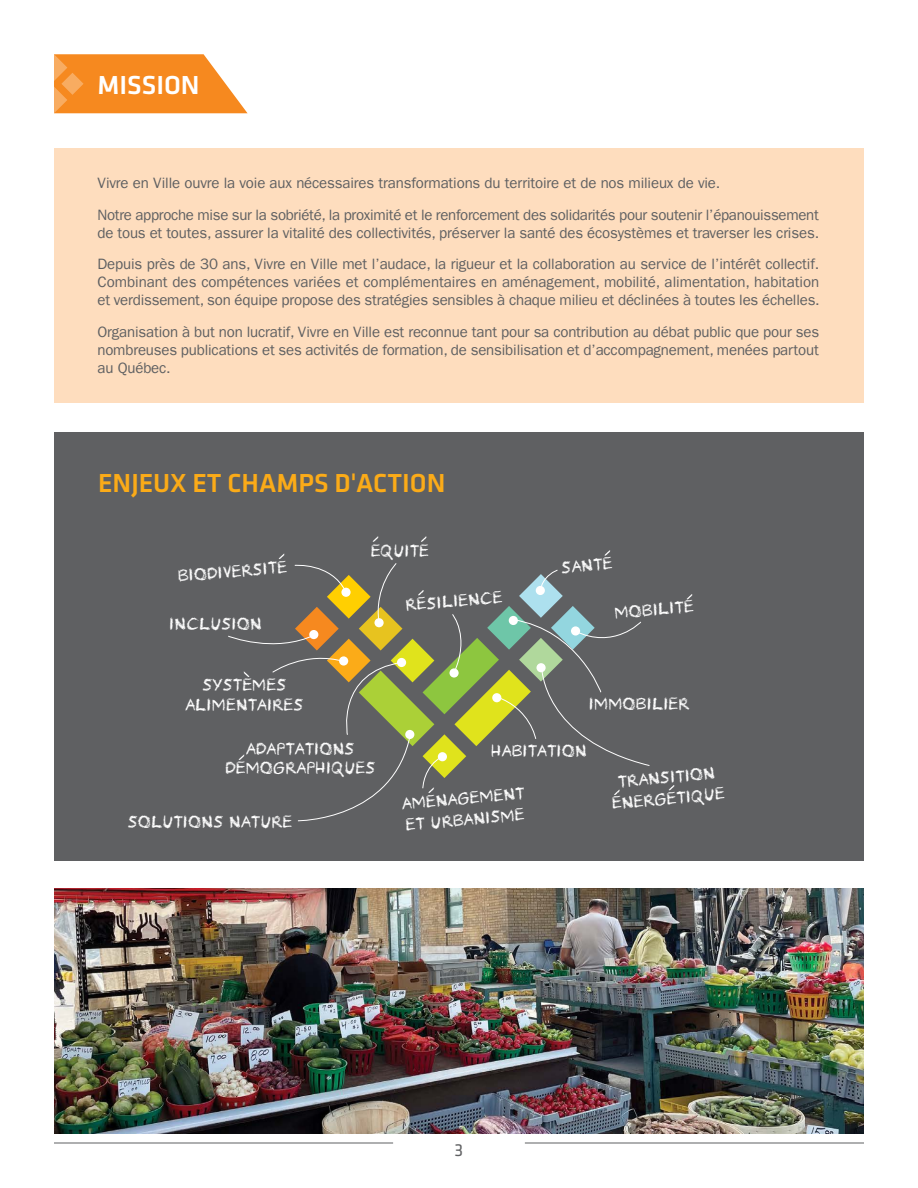
<style>
.page{position:relative;width:918px;height:1188px;background:#fff}
.page>*{position:absolute;margin:0;border:0;box-sizing:border-box;transform-origin:0 0}
.t1{font:500 27px "Klavika Basic";color:#fbab18}
.t2{font:500 27px "Klavika Basic";color:#fff}
.t3{font:18px "Klavika Basic";color:#5f6062}
.t4{font:17.7px/21.3px "pastel";color:#fff;text-align:center}
.t5{font:15px/18px "Franklin Gothic LT Pro";letter-spacing:-.01em;color:#5f6062}
</style>
<div class="page">
<hr style="left:54px;top:1143px;width:339px;height:1px;background:#5f6062">
<hr style="left:525px;top:1143px;width:339px;height:1px;background:#5f6062">
<div style="left:54px;top:432px;width:810px;height:429px;background:#5f6062"></div>
<svg style="left:669px;top:785px;width:6px;height:5px"></svg>
<svg style="left:687px;top:594px;width:6px;height:6px"></svg>
<svg style="left:373px;top:536px;width:6px;height:6px"></svg>
<svg style="left:421px;top:536px;width:6px;height:6px"></svg>
<svg style="left:228px;top:550px;width:422px;height:272px"></svg>
<div style="left:54px;top:148px;width:810px;height:255px;background:#feddbe"></div>
<img style="left:54px;top:889px;width:810px;height:245px">
<svg style="left:54px;top:54px;width:194px;height:59px;background:#f7983c"></svg>
<h1 class="t2" style="left:97px;top:67px;width:104px">MISSION</h1>
<p class="t5" style="left:97px;top:168px;width:723px;line-height:31.5px">Vivre en Ville ouvre la voie aux nécessaires transformations du territoire et de nos milieux de vie.<br>Notre approche mise sur la sobriété, la proximité et le renforcement des solidarités pour soutenir l’épanouissement</p>
<p class="t5" style="left:97px;top:217px;width:723px;line-height:31.5px">de tous et toutes, assurer la vitalité des collectivités, préserver la santé des écosystèmes et traverser les crises.<br>Depuis près de 30 ans, Vivre en Ville met l’audace, la rigueur et la collaboration au service de l’intérêt collectif.</p>
<p class="t5" style="left:97px;top:273px;width:724px">Combinant des compétences variées et complémentaires en aménagement, mobilité, alimentation, habitation et verdissement, son équipe propose des stratégies sensibles à chaque milieu et déclinées à toutes les échelles.</p>
<p class="t5" style="left:97px;top:323px;width:723px;text-align:justify">Organisation à but non lucratif, Vivre en Ville est reconnue tant pour sa contribution au débat public que pour ses nombreuses publications et ses activités de formation, de sensibilisation et d’accompagnement, menées partout au Québec.</p>
<h1 class="t1" style="left:98px;top:465px;width:349px">ENJEUX ET CHAMPS D'ACTION</h1>
<p class="t4" style="left:177px;top:568px;width:111px;rotate:-5deg">BIODIVERSITE</p>
<p class="t4" style="left:169px;top:615px;width:94px">INCLUSION</p>
<p class="t4" style="left:371px;top:542px;width:60px">EQUITE</p>
<p class="t4" style="left:405px;top:597px;width:99px;rotate:-5deg">RESILIENCE</p>
<p class="t4" style="left:561px;top:559px;width:53px;rotate:-5deg">SANTE</p>
<p class="t4" style="left:614px;top:605px;width:81px;rotate:-5deg">MOBILITE</p>
<p class="t4" style="left:185px;top:678px;width:120px;line-height:19.4px">SYSTEMES<br>ALIMENTAIRES</p>
<p class="t4" style="left:225px;top:741px;width:152px;line-height:19.4px">ADAPTATIONS<br>DEMOGRAPHIQUES</p>
<p class="t4" style="left:128px;top:813px;width:166px">SOLUTIONS NATURE</p>
<p class="t4" style="left:589px;top:695px;width:102px">IMMOBILIER</p>
<p class="t4" style="left:491px;top:743px;width:98px">HABITATION</p>
<p class="t4" style="left:401px;top:795px;width:125px;text-align:left;rotate:-5deg">AMENAGEMENT<br>ET URBANISME</p>
<p class="t4" style="left:609px;top:774px;width:115px;rotate:-5deg">TRANSITION<br>ENERGETIQUE</p>
<p class="t3" style="left:455px;top:1138px;width:10px">3</p>
</div>
